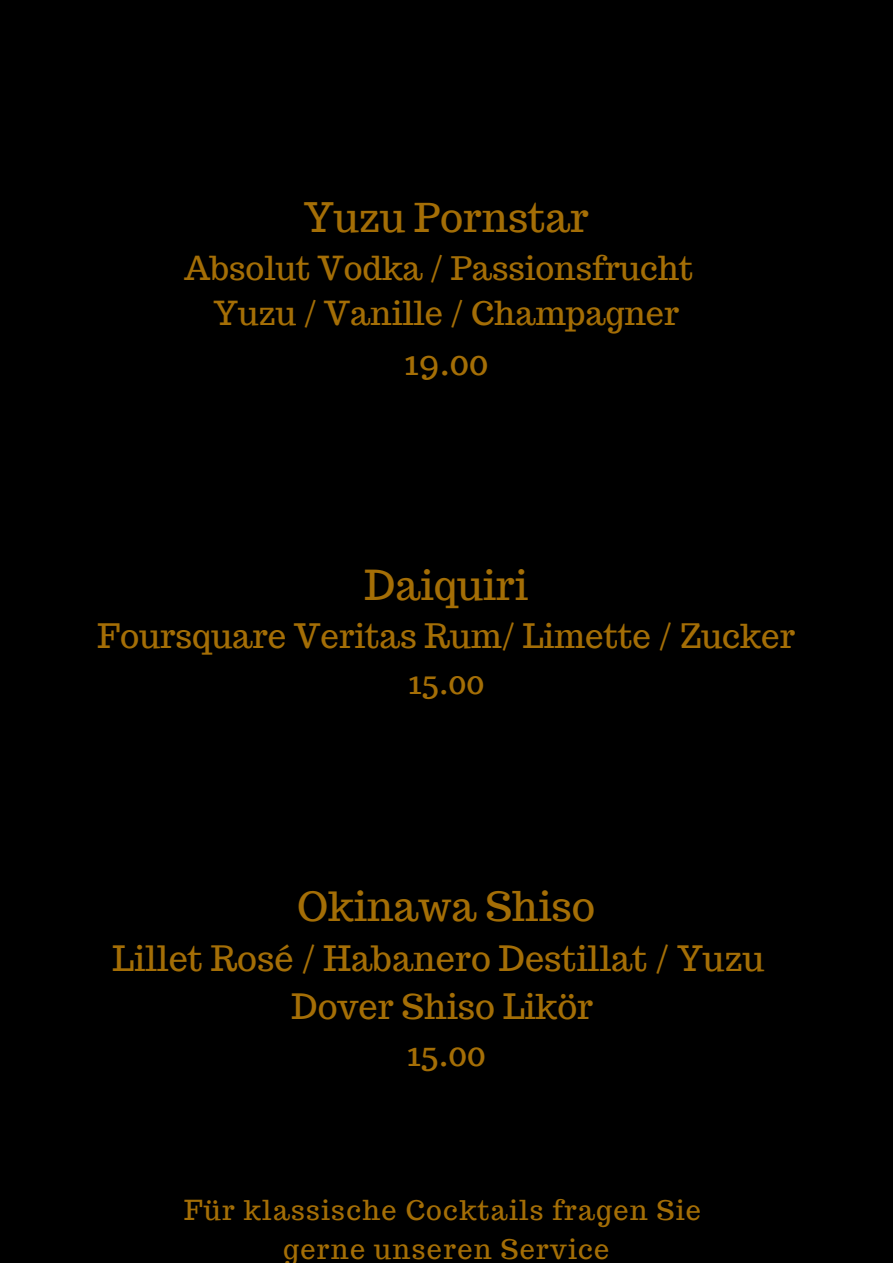
<style>
.page{position:relative;width:893px;height:1264px;background:#fff}
.page>*{position:absolute;margin:0;border:0;box-sizing:border-box;transform-origin:0 0}
.t1{font:40.5px "Trocchi";color:#a46e06}
.t2{font:40.2px "Trocchi";color:#a46e06}
.t3{font:39.75px "Trocchi";color:#a46e06}
.t4{font:35.4px "Trocchi";color:#a46e06}
.t5{font:34.2px/47.2px "Trocchi";color:#a46e06;text-align:center}
.t6{font:33px/46px "Trocchi";color:#a46e06;text-align:center}
.t7{font:32.4px/45.3px "Trocchi";color:#a46e06;text-align:center}
.t8{font:27px/39.3px "Trocchi";letter-spacing:.05em;color:#a46e06;text-align:center}
</style>
<div class="page">
<div style="left:0;top:0;width:892px;height:1262px;background:#000"></div>
<p class="t3" style="left:304px;top:192px;width:286px">Yuzu Pornstar</p>
<p class="t7" style="left:184px;top:245px;width:510px">Absolut Vodka / Passionsfrucht<br>Yuzu / Vanille / Champagner</p>
<p class="t4" style="left:404px;top:338px;width:86px">19.00</p>
<p class="t1" style="left:364px;top:558px;width:165px">Daiquiri</p>
<p class="t6" style="left:97px;top:612px;width:699px">Foursquare Veritas Rum/ Limette / Zucker<br>15.00</p>
<p class="t2" style="left:297px;top:879px;width:299px">Okinawa Shiso</p>
<p class="t5" style="left:112px;top:935px;width:653px">Lillet Rosé / Habanero Destillat / Yuzu<br>Dover Shiso Likör<br>15.00</p>
<p class="t8" style="left:184px;top:1190px;width:518px">Für klassische Cocktails fragen Sie gerne unseren Service</p>
</div>
